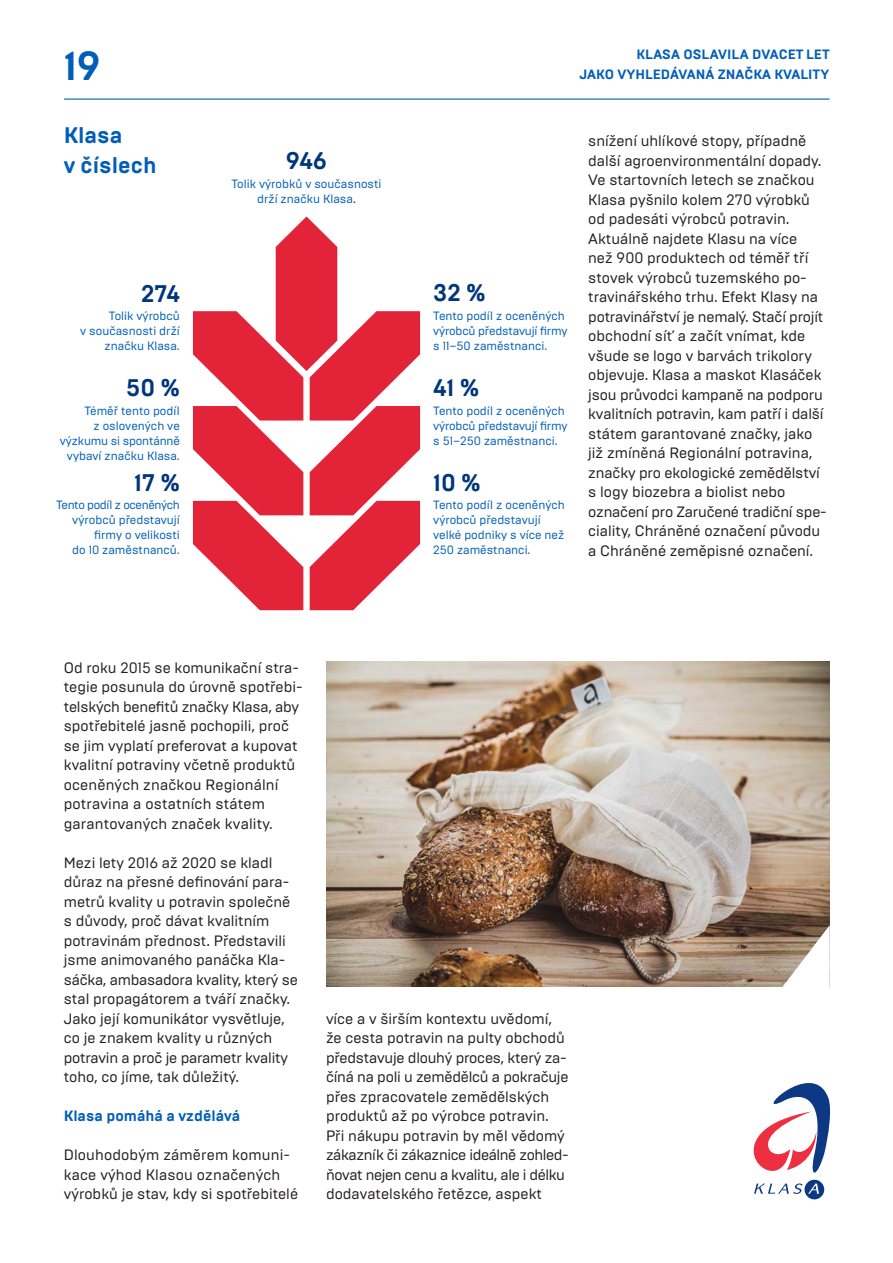
<style>
.page{position:relative;width:893px;height:1263px;background:#fff}
.page>*{position:absolute;margin:0;border:0;box-sizing:border-box;transform-origin:0 0}
.t1{font:700 40.5px "Brutal Type";color:#005eb8}
.ČÍSLA{font:700 24px "Brutal Type";color:#00367c}
.TITULKY{font:700 22.5px "Brutal Type";color:#005eb8}
.TEXT_SAZBA{font:15px/19.5px "Brutal Type";color:#231f20}
.TEXT_SAZBA-2{font:700 15px "Brutal Type";color:#005eb8}
.ZÁHLAVÍ{font:700 13.5px "Brutal Type";letter-spacing:.005em;color:#005eb8}
.POPISKY{font:12px/15px "Brutal Type";color:#005eb8;text-align:center}
.POPISKY-2{font:12px "Brutal Type";letter-spacing:-.03em;color:#005eb8}
.s1{color:#231f20}
</style>
<div class="page">
<svg style="left:753px;top:1083px;width:78px;height:116px"></svg>
<img style="left:326px;top:662px;width:503px;height:324px">
<svg style="left:193px;top:216px;width:227px;height:394px"></svg>
<svg style="left:782px;top:925px;width:48px;height:62px"></svg>
<hr style="left:64px;top:99px;width:766px;height:1px;background:#005eb8">
<h1 class="t1" style="left:64px;top:41px;width:38px">19</h1>
<p class="ZÁHLAVÍ" style="left:636px;top:46px;width:195px">KLASA OSLAVILA DVACET LET</p>
<p class="ZÁHLAVÍ" style="left:579px;top:66px;width:251px">JAKO VYHLEDÁVANÁ ZNAČKA KVALITY</p>
<p class="TITULKY" style="left:64px;top:122px;width:60px">Klasa</p>
<p class="TITULKY" style="left:64px;top:152px;width:94px">v číslech</p>
<p class="ČÍSLA" style="left:141px;top:278px;width:40px">274</p>
<p class="POPISKY" style="left:109px;top:308px;width:72px">Tolik výrobců</p>
<p class="POPISKY" style="left:80px;top:323px;width:101px">v současnosti drží</p>
<p class="POPISKY" style="left:105px;top:338px;width:77px">značku Klasa.</p>
<p class="ČÍSLA" style="left:126px;top:372px;width:55px">50 %</p>
<p class="POPISKY" style="left:84px;top:403px;width:97px">Téměř tento podíl</p>
<p class="POPISKY" style="left:93px;top:418px;width:88px">z oslovených ve</p>
<p class="POPISKY" style="left:60px;top:433px;width:121px">výzkumu si spontánně</p>
<p class="POPISKY" style="left:67px;top:448px;width:115px">vybaví značku Klasa.</p>
<p class="ČÍSLA" style="left:134px;top:468px;width:47px">17 %</p>
<p class="POPISKY-2" style="left:56px;top:498px;width:125px">Tento podíl z oceněných</p>
<p class="POPISKY" style="left:72px;top:513px;width:109px">výrobců představují</p>
<p class="POPISKY" style="left:94px;top:528px;width:87px">firmy o velikosti</p>
<p class="POPISKY" style="left:72px;top:543px;width:109px">do 10 zaměstnanců.</p>
<p class="ČÍSLA" style="left:286px;top:146px;width:43px">946</p>
<p class="POPISKY" style="left:231px;top:176px;width:152px">Tolik výrobků v současnosti drží značku Klasa<span class="s1">.</span></p>
<p class="ČÍSLA" style="left:433px;top:278px;width:54px">32 %</p>
<p class="POPISKY" style="left:433px;top:308px;width:133px">Tento podíl z oceněných</p>
<p class="POPISKY" style="left:433px;top:323px;width:136px">výrobců představují firmy</p>
<p class="POPISKY" style="left:433px;top:338px;width:116px">s 11–50 zaměstnanci.</p>
<p class="ČÍSLA" style="left:433px;top:373px;width:47px">41 %</p>
<p class="POPISKY" style="left:433px;top:403px;width:133px">Tento podíl z oceněných</p>
<p class="POPISKY" style="left:433px;top:418px;width:136px">výrobců představují firmy</p>
<p class="POPISKY" style="left:433px;top:433px;width:126px">s 51–250 zaměstnanci.</p>
<p class="ČÍSLA" style="left:433px;top:468px;width:49px">10 %</p>
<p class="POPISKY" style="left:433px;top:498px;width:133px">Tento podíl z oceněných</p>
<p class="POPISKY" style="left:433px;top:513px;width:109px">výrobců představují</p>
<p class="POPISKY" style="left:433px;top:528px;width:133px">velké podniky s více než</p>
<p class="POPISKY" style="left:433px;top:543px;width:99px">250 zaměstnanci.</p>
<p class="TEXT_SAZBA" style="left:588px;top:131px;width:235px">snížení uhlíkové stopy, případně další agroenvironmentální dopady.</p>
<p class="TEXT_SAZBA" style="left:588px;top:170px;width:240px">Ve startovních letech se značkou Klasa pyšnilo kolem 270 výrobků od padesáti výrobců potravin.<br>Aktuálně najdete Klasu na více<br>než 900 produktech od téměř tří stovek výrobců tuzemského po&shy;travinářského trhu. Efekt Klasy na potravinářství je nemalý. Stačí projít obchodní síť a začít vnímat, kde všude se logo v barvách trikolory objevuje. Klasa a maskot Klasáček jsou průvodci kampaně na podporu kvalitních potravin, kam patří i další státem garantované značky, jako již zmíněná Regionální potravina, značky pro ekologické zemědělství s logy biozebra a biolist nebo označení pro Zaručené tradiční spe&shy;ciality, Chráněné označení původu a Chráněné zeměpisné označení.</p>
<p class="TEXT_SAZBA" style="left:64px;top:658px;width:240px">Od roku 2015 se komunikační stra&shy;tegie posunula do úrovně spotřebi&shy;telských benefitů značky Klasa, aby spotřebitelé jasně pochopili, proč se jim vyplatí preferovat a kupovat kvalitní potraviny včetně produktů oceněných značkou Regionální potravina a ostatních státem garantovaných značek kvality.</p>
<p class="TEXT_SAZBA" style="left:64px;top:853px;width:236px">Mezi lety 2016 až 2020 se kladl důraz na přesné definování para&shy;metrů kvality u potravin společně s důvody, proč dávat kvalitním potravinám přednost. Představili jsme animovaného panáčka Kla&shy;sáčka, ambasadora kvality, který se stal propagátorem a tváří značky.<br>Jako její komunikátor vysvětluje, co je znakem kvality u různých potravin a proč je parametr kvality toho, co jíme, tak důležitý.</p>
<p class="TEXT_SAZBA-2" style="left:64px;top:1107px;width:178px">Klasa pomáhá a vzdělává</p>
<p class="TEXT_SAZBA" style="left:64px;top:1145px;width:236px">Dlouhodobým záměrem komuni&shy;kace výhod Klasou označených výrobků je stav, kdy si spotřebitelé</p>
<p class="TEXT_SAZBA" style="left:326px;top:1009px;width:244px">více a v širším kontextu uvědomí, že cesta potravin na pulty obchodů představuje dlouhý proces, který za&shy;číná na poli u zemědělců a pokračuje přes zpracovatele zemědělských produktů až po výrobce potravin.<br>Při nákupu potravin by měl vědomý zákazník či zákaznice ideálně zohled&shy;ňovat nejen cenu a kvalitu, ale i délku dodavatelského řetězce, aspekt</p>
</div>
